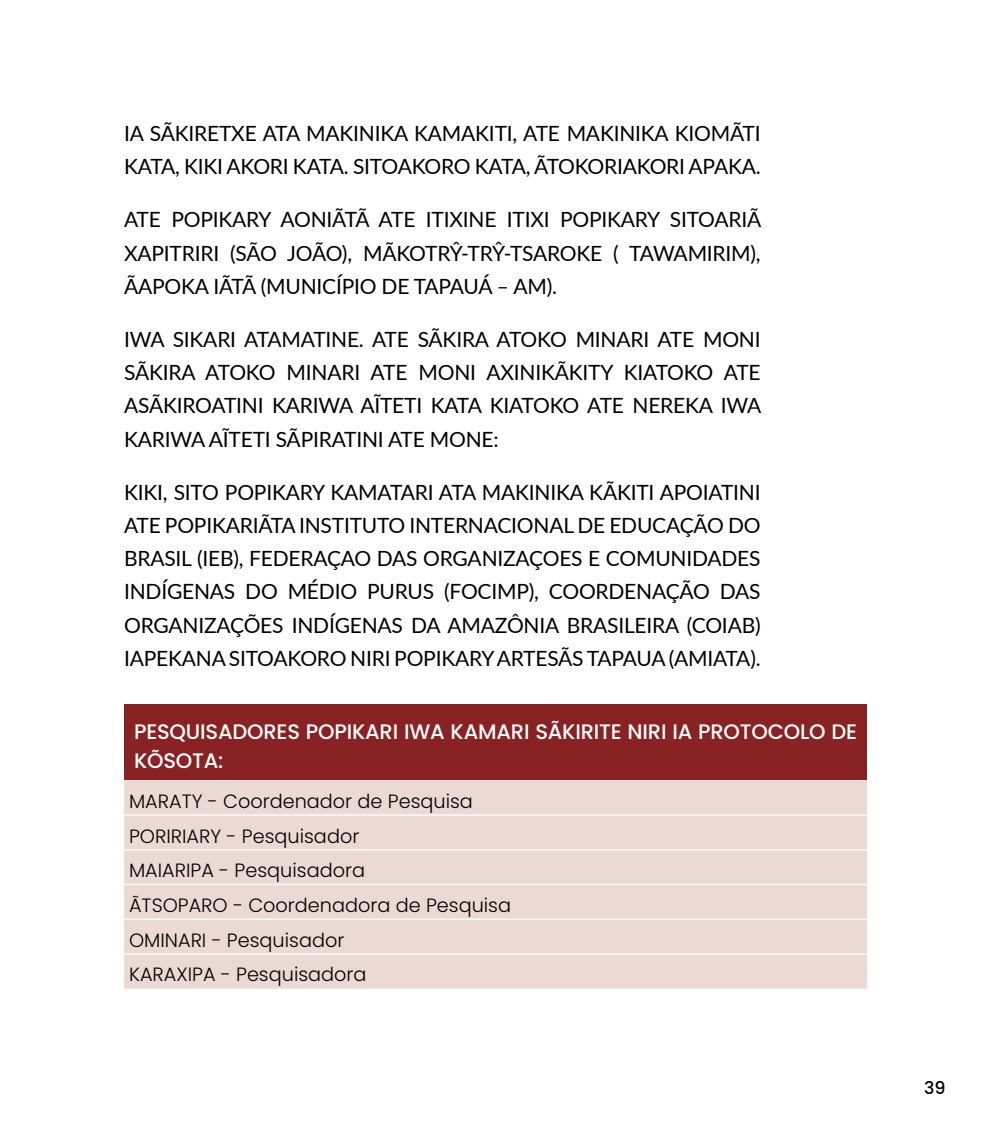
<style>
.page{position:relative;width:993px;height:1141px;background:#fff}
.page>*{position:absolute;margin:0;border:0;box-sizing:border-box;transform-origin:0 0}
.t1{font:21px/33.2px "Lato";letter-spacing:-.01em;color:#000;text-align:justify}
.t2{font:500 21px/29.8px "Poppins";letter-spacing:-.01em;color:#fff}
.t3{font:300 19.25px/34.6px "Poppins";color:#000}
.t4{font:500 17.5px "Poppins";color:#000}
</style>
<div class="page">
<div style="left:124px;top:704px;width:742px;height:76px;background:#882223"></div>
<div style="left:124px;top:780px;width:742px;height:209px;background:#ebd9d4"></div>
<hr style="left:124px;top:814px;width:742px;height:2px;background:#fff">
<hr style="left:124px;top:849px;width:742px;height:1px;background:#fff">
<hr style="left:124px;top:884px;width:742px;height:1px;background:#fff">
<hr style="left:124px;top:919px;width:742px;height:1px;background:#fff">
<hr style="left:124px;top:953px;width:742px;height:2px;background:#fff">
<p class="t1" style="left:124px;top:116px;width:638px">IA SÃKIRETXE ATA MAKINIKA KAMAKITI, ATE MAKINIKA KIOMÃTI<br>KATA, KIKI AKORI KATA. SITOAKORO KATA, ÃTOKORIAKORI APAKA.</p>
<p class="t1" style="left:124px;top:202px;width:638px">ATE POPIKARY AONIÃTÃ ATE ITIXINE ITIXI POPIKARY SITOARIÃ XAPITRIRI (SÃO JOÃO), MÃKOTRŶ-TRŶ-TSAROKE ( TAWAMIRIM), ÃAPOKA IÃTÃ (MUNICÍPIO DE TAPAUÁ – AM).</p>
<p class="t1" style="left:124px;top:322px;width:638px">IWA SIKARI ATAMATINE. ATE SÃKIRA ATOKO MINARI ATE MONI SÃKIRA ATOKO MINARI ATE MONI AXINIKÃKITY KIATOKO ATE ASÃKIROATINI KARIWA AĨTETI KATA KIATOKO ATE NEREKA IWA KARIWA AĨTETI SÃPIRATINI ATE MONE:</p>
<p class="t1" style="left:124px;top:475px;width:638px">KIKI, SITO POPIKARY KAMATARI ATA MAKINIKA KÃKITI APOIATINI ATE POPIKARIÃTA INSTITUTO INTERNACIONAL DE EDUCAÇÃO DO BRASIL (IEB), FEDERAÇAO DAS ORGANIZAÇOES E COMUNIDADES INDÍGENAS DO MÉDIO PURUS (FOCIMP), COORDENAÇÃO DAS ORGANIZAÇÕES INDÍGENAS DA AMAZÔNIA BRASILEIRA (COIAB)<br>IAPEKANA SITOAKORO NIRI POPIKARY ARTESÃS TAPAUA (AMIATA).</p>
<p class="t2" style="left:134px;top:716px;width:724px">PESQUISADORES POPIKARI IWA KAMARI SÃKIRITE NIRI IA PROTOCOLO DE<br>KÕSOTA:</p>
<p class="t3" style="left:129px;top:784px;width:383px">MARATY - Coordenador de Pesquisa<br>PORIRIARY - Pesquisador<br>MAIARIPA - Pesquisadora<br>ÃTSOPARO - Coordenadora de Pesquisa<br>OMINARI - Pesquisador<br>KARAXIPA - Pesquisadora</p>
<p class="t4" style="left:923px;top:1078px;width:23px">39</p>
</div>
